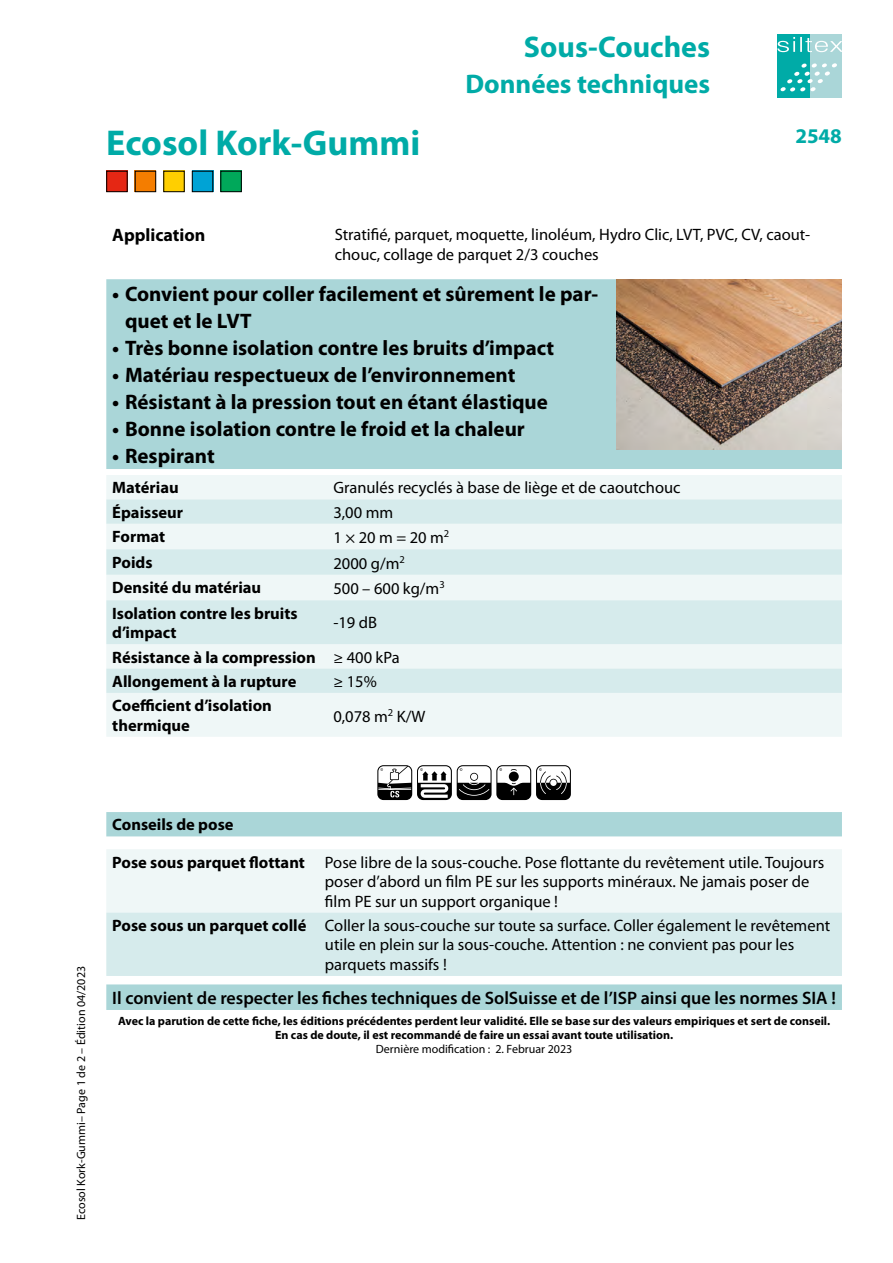
<style>
.page{position:relative;width:893px;height:1263px;background:#fff}
.page>*{position:absolute;margin:0;border:0;box-sizing:border-box;transform-origin:0 0}
.t1{font:700 36px "Myriad Pro";color:#00aba7}
.t2{font:700 30px "Myriad Pro";color:#00aba7}
.t3{font:700 27px "Myriad Pro";color:#00aba7}
.t4{font:700 21px/27px "Myriad Pro";color:#000}
.t5{font:700 21px "Myriad Pro";color:#00aba7}
.t6{font:600 18px "Myriad Pro";color:#000}
.t7{font:700 18px "Myriad Pro";color:#000}
.t8{font:16.5px/19.5px "Myriad Pro";color:#000}
.t9{font:700 16.5px/19.5px "Myriad Pro";color:#000}
.t10{font:700 12px/14.2px "Myriad Pro";color:#000;text-align:center}
.t11{font:12px "Myriad Pro";color:#000}
.s1{font-weight:400}
.s2{font-weight:700}
</style>
<div class="page">
<div style="left:778px;top:34px;width:33px;height:64px;background:#00aba7"></div>
<div style="left:811px;top:34px;width:31px;height:64px;background:#aad6d8"></div>
<svg style="left:778px;top:37px;width:64px;height:15px"></svg>
<svg style="left:780px;top:63px;width:57px;height:28px"></svg>
<div style="left:106px;top:279px;width:736px;height:190px;background:#aad6d8"></div>
<img style="left:617px;top:279px;width:225px;height:170px">
<div style="left:106px;top:475px;width:736px;height:262px;background:#eff7f7"></div>
<svg style="left:106px;top:499px;width:736px;height:194px;fill:#d6ebec"></svg>
<svg style="left:377px;top:765px;width:194px;height:35px"></svg>
<svg style="left:106px;top:812px;width:736px;height:198px;fill:#aad6d8"></svg>
<div style="left:106px;top:849px;width:736px;height:63px;background:#eff7f7"></div>
<div style="left:106px;top:912px;width:736px;height:64px;background:#d6ebec"></div>
<div style="left:106px;top:171px;width:22px;height:21px;background:#e52714"></div>
<div style="left:106px;top:171px;width:22px;height:21px;border:1px solid #000"></div>
<div style="left:135px;top:171px;width:21px;height:21px;background:#f47d00"></div>
<div style="left:135px;top:171px;width:21px;height:21px;border:1px solid #000"></div>
<div style="left:163px;top:171px;width:22px;height:21px;background:#ffcf00"></div>
<div style="left:163px;top:171px;width:22px;height:21px;border:1px solid #000"></div>
<div style="left:192px;top:171px;width:21px;height:21px;background:#00a3d5"></div>
<div style="left:192px;top:171px;width:21px;height:21px;border:1px solid #000"></div>
<div style="left:220px;top:171px;width:22px;height:21px;background:#00a85a"></div>
<div style="left:220px;top:171px;width:22px;height:21px;border:1px solid #000"></div>
<h2 class="t2" style="left:524px;top:27px;width:188px">Sous-Couches</h2>
<h3 class="t3" style="left:465px;top:66px;width:246px">Données techniques</h3>
<h1 class="t1" style="left:106px;top:119px;width:315px">Ecosol Kork-Gummi</h1>
<p class="t5" style="left:795px;top:123px;width:48px">2548</p>
<p class="t7" style="left:112px;top:224px;width:95px">Application</p>
<p class="t8" style="left:335px;top:225px;width:477px">Stratifié, parquet, moquette, linoléum, Hydro Clic, LVT, PVC, CV, caout&shy;chouc, collage de parquet 2/3 couches</p>
<p class="t4" style="left:125px;top:280px;width:475px;text-indent:-13px">• Convient pour coller facilement et sûrement le par&shy;quet et le LVT</p>
<p class="t4" style="left:112px;top:334px;width:443px">• Très bonne isolation contre les bruits d’impact</p>
<p class="t4" style="left:112px;top:361px;width:405px">• Matériau respectueux de l’environnement</p>
<p class="t4" style="left:112px;top:388px;width:437px">• Résistant à la pression tout en étant élastique</p>
<p class="t4" style="left:112px;top:415px;width:414px">• Bonne isolation contre le froid et la chaleur</p>
<p class="t4" style="left:112px;top:442px;width:104px">• Respirant</p>
<p class="t9" style="left:112px;top:477px;width:68px">Matériau</p>
<p class="t8" style="left:333px;top:478px;width:349px">Granulés recyclés à base de liège et de caoutchouc</p>
<p class="t9" style="left:112px;top:502px;width:72px">Épaisseur</p>
<p class="t8" style="left:333px;top:502px;width:61px">3,00 mm</p>
<p class="t9" style="left:112px;top:526px;width:54px">Format</p>
<p class="t8" style="left:333px;top:528px;width:117px">1 × 20 m = 20 m<sup>2</sup></p>
<p class="t9" style="left:112px;top:552px;width:42px">Poids</p>
<p class="t8" style="left:333px;top:553px;width:73px">2000 g/m<sup>2</sup></p>
<p class="t9" style="left:112px;top:577px;width:150px">Densité du matériau</p>
<p class="t8" style="left:333px;top:579px;width:113px">500 – 600 kg/m<sup>3</sup></p>
<p class="t9" style="left:112px;top:603px;width:187px">Isolation contre les bruits d’impact</p>
<p class="t9" style="left:112px;top:605px;width:289px;line-height:34px;text-indent:221px"><span class="s1">-19 dB<br></span>Résistance à la compression <span class="s1">≥ 400 kPa</span></p>
<p class="t9" style="left:112px;top:671px;width:186px">Allongement à la rupture</p>
<p class="t8" style="left:333px;top:671px;width:45px">≥ 15%</p>
<p class="t9" style="left:112px;top:695px;width:161px">Coefficient d’isolation thermique</p>
<p class="t8" style="left:333px;top:706px;width:93px">0,078 m<sup>2</sup> K/W</p>
<p class="t11" style="left:74px;top:1220px;width:256px;rotate:-90deg">Ecosol Kork-Gummi– Page 1 de 2 – Édition 04/2023</p>
<p class="t9" style="left:112px;top:814px;width:123px">Conseils de pose</p>
<p class="t8" style="left:325px;top:852px;width:501px;text-indent:-213px"><span class="s2">Pose sous parquet flottant</span> Pose libre de la sous-couche. Pose flottante du revêtement utile. Toujours poser d’abord un film PE sur les supports minéraux. Ne jamais poser de film PE sur un support organique !</p>
<p class="t8" style="left:325px;top:915px;width:507px;text-indent:-213px"><span class="s2">Pose sous un parquet collé</span> Coller la sous-couche sur toute sa surface. Coller également le revêtement utile en plein sur la sous-couche. Attention : ne convient pas pour les parquets massifs !</p>
<p class="t6" style="left:112px;top:986px;width:725px">Il convient de respecter les fiches techniques de SolSuisse et de l’ISP ainsi que les normes SIA !</p>
<p class="t10" style="left:118px;top:1013px;width:714px">Avec la parution de cette fiche, les éditions précédentes perdent leur validité. Elle se base sur des valeurs empiriques et sert de conseil.<br>En cas de doute, il est recommandé de faire un essai avant toute utilisation.</p>
<p class="t11" style="left:376px;top:1042px;width:198px">Dernière modification : 2. Februar 2023</p>
</div>
